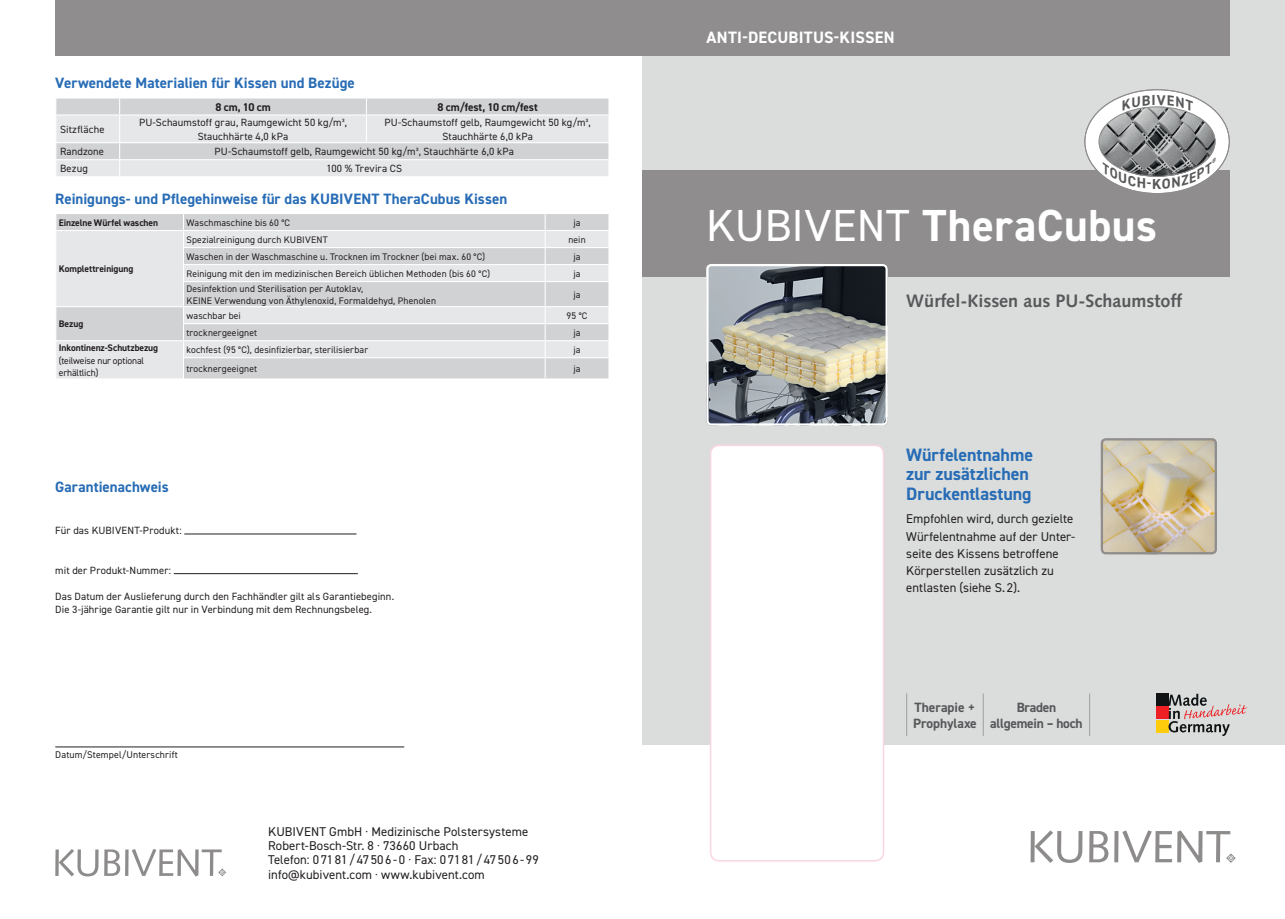
<style>
.page{position:relative;width:1285px;height:919px;background:#fff}
.page>*{position:absolute;margin:0;border:0;box-sizing:border-box;transform-origin:0 0}
.t1{font:700 45px "DIN2014";letter-spacing:.01em;color:#fff}
.t2{font:700 18px/19.5px "DIN2014";letter-spacing:-.005em;color:#276cb5}
.t3{font:700 18px "Syntax";color:#57585a}
.t4{font:700 16.5px "DIN2014";letter-spacing:.015em;color:#fff}
.t5{font:700 15px "DIN2014";letter-spacing:.005em;color:#276cb5}
.t6{font:700 13.5px/16.2px "DIN2014";letter-spacing:-.02em;color:#57585a;text-align:center}
.t7{font:700 13.5px/16.2px "DIN2014";color:#57585a}
.t8{font:12.75px/17.2px "DIN2014";letter-spacing:.005em;color:#231f20}
.t9{font:700 11.25px "DIN2014";letter-spacing:-.005em;color:#231f20}
.t10{font:10.5px/13.5px "DIN2014";letter-spacing:.01em;color:#231f20;text-align:center}
.t11{font:9.75px "DIN2014";letter-spacing:.015em;color:#231f20}
.t12{font:9.6px/11.7px "DIN2014";letter-spacing:.015em;color:#231f20}
.t13{font:700 9.6px "DIN2014";letter-spacing:-.005em;color:#231f20}
.t14{font:9.6px/11.7px "DIN2014";letter-spacing:-.015em;color:#231f20}
.s1{font-weight:400}
</style>
<div class="page">
<svg style="left:56px;top:98px;width:553px;height:78px"></svg>
<div style="left:56px;top:214px;width:552px;height:16px;background:#d1d2d4"></div>
<svg style="left:56px;top:231px;width:552px;height:147px;fill:#e6e7e9"></svg>
<hr style="left:183px;top:247px;width:362px;height:1px;background:#fff">
<hr style="left:545px;top:247px;width:64px;height:1px;background:#fff">
<hr style="left:183px;top:264px;width:362px;height:1px;background:#fff">
<hr style="left:545px;top:264px;width:64px;height:1px;background:#fff">
<hr style="left:183px;top:281px;width:362px;height:1px;background:#fff">
<hr style="left:545px;top:281px;width:64px;height:1px;background:#fff">
<hr style="left:55px;top:306px;width:128px;height:1px;background:#fff">
<hr style="left:183px;top:306px;width:362px;height:1px;background:#fff">
<hr style="left:545px;top:306px;width:64px;height:1px;background:#fff">
<hr style="left:183px;top:323px;width:362px;height:1px;background:#fff">
<hr style="left:545px;top:323px;width:64px;height:1px;background:#fff">
<hr style="left:55px;top:340px;width:128px;height:1px;background:#fff">
<hr style="left:183px;top:340px;width:362px;height:1px;background:#fff">
<hr style="left:545px;top:340px;width:64px;height:1px;background:#fff">
<hr style="left:183px;top:357px;width:362px;height:1px;background:#fff">
<svg style="left:183px;top:214px;width:1px;height:164px"></svg>
<hr style="left:545px;top:357px;width:64px;height:1px;background:#fff">
<svg style="left:544px;top:214px;width:1px;height:164px"></svg>
<svg style="left:608px;top:214px;width:1px;height:164px"></svg>
<div style="left:642px;top:0;width:642px;height:744px;background:#dadddc"></div>
<hr style="left:55px;top:746px;width:349px;height:1px;background:#231f20">
<hr style="left:184px;top:533px;width:172px;height:1px;background:#231f20">
<hr style="left:174px;top:573px;width:184px;height:1px;background:#231f20">
<div style="left:642px;top:170px;width:587px;height:106px;background:#8f8d8d"></div>
<img style="left:707px;top:265px;width:180px;height:160px">
<div style="left:706px;top:264px;width:181px;height:161px;border:2px solid #fff;border-radius:4px"></div>
<img style="left:1103px;top:438px;width:113px;height:116px">
<div style="left:1100px;top:438px;width:116px;height:116px;border:2px solid #8f8d8d;border-radius:4px"></div>
<div style="left:710px;top:445px;width:173px;height:415px;background:#fff;border-radius:9px"></div>
<div style="left:709px;top:444px;width:175px;height:417px;border:2px solid #fad5e4;border-radius:9px"></div>
<svg style="left:1030px;top:830px;width:52px;height:32px"></svg>
<svg style="left:1089px;top:831px;width:19px;height:31px"></svg>
<svg style="left:1114px;top:831px;width:4px;height:31px"></svg>
<svg style="left:1122px;top:830px;width:113px;height:32px"></svg>
<svg style="left:55px;top:849px;width:65px;height:27px"></svg>
<svg style="left:125px;top:849px;width:4px;height:26px"></svg>
<svg style="left:132px;top:849px;width:94px;height:27px"></svg>
<div style="left:642px;top:0;width:587px;height:55px;background:#8f8d8d"></div>
<div style="left:55px;top:0;width:587px;height:55px;background:#8f8d8d"></div>
<div style="left:1155px;top:693px;width:12px;height:12px;background:#101314"></div>
<div style="left:1155px;top:706px;width:12px;height:12px;background:#ee1f25"></div>
<div style="left:1155px;top:720px;width:12px;height:12px;background:#fecc0d"></div>
<svg style="left:1168px;top:693px;width:78px;height:43px"></svg>
<hr style="left:906px;top:693px;width:1px;height:43px;background:#a2a0a1">
<hr style="left:982px;top:693px;width:1px;height:43px;background:#a2a0a1">
<hr style="left:1089px;top:693px;width:1px;height:43px;background:#a2a0a1">
<div style="left:1084px;top:90px;width:144px;height:103px;background:#fff;border-radius:50%"></div>
<img style="left:1098px;top:106px;width:117px;height:69px">
<svg style="left:1122px;top:95px;width:70px;height:16px"></svg>
<svg style="left:1102px;top:156px;width:113px;height:33px"></svg>
<h3 class="t5" style="left:55px;top:73px;width:301px">Verwendete Materialien für Kissen und Bezüge</h3>
<p class="t9" style="left:215px;top:99px;width:57px">8 cm, 10 cm</p>
<p class="t9" style="left:437px;top:99px;width:102px">8 cm/fest, 10 cm/fest</p>
<p class="t10" style="left:60px;top:122px;width:46px">Sitzfläche</p>
<p class="t10" style="left:139px;top:116px;width:209px">PU-Schaumstoff grau, Raumgewicht 50 kg/m³,<br>Stauchhärte 4,0 kPa</p>
<p class="t10" style="left:384px;top:116px;width:208px">PU-Schaumstoff gelb, Raumgewicht 50 kg/m³,<br>Stauchhärte 6,0 kPa</p>
<p class="t10" style="left:60px;top:145px;width:45px">Randzone</p>
<p class="t10" style="left:214px;top:145px;width:301px">PU-Schaumstoff gelb, Raumgewicht 50 kg/m³, Stauchhärte 6,0 kPa</p>
<p class="t10" style="left:60px;top:162px;width:29px">Bezug</p>
<p class="t10" style="left:326px;top:162px;width:77px">100 % Trevira CS</p>
<h3 class="t5" style="left:55px;top:189px;width:453px">Reinigungs- und Pflegehinweise für das KUBIVENT TheraCubus Kissen</h3>
<p class="t13" style="left:59px;top:216px;width:101px">Einzelne Würfel waschen</p>
<p class="t12" style="left:186px;top:216px;width:105px">Waschmaschine bis 60 °C</p>
<p class="t12" style="left:573px;top:216px;width:9px">ja</p>
<p class="t13" style="left:59px;top:262px;width:76px">Komplettreinigung</p>
<p class="t12" style="left:186px;top:233px;width:143px">Spezialreinigung durch KUBIVENT</p>
<p class="t12" style="left:568px;top:233px;width:19px">nein</p>
<p class="t12" style="left:186px;top:250px;width:300px">Waschen in der Waschmaschine u. Trocknen im Trockner (bei max. 60 °C)</p>
<p class="t12" style="left:573px;top:250px;width:9px">ja</p>
<p class="t12" style="left:186px;top:267px;width:305px">Reinigung mit den im medizinischen Bereich üblichen Methoden (bis 60 °C)</p>
<p class="t12" style="left:573px;top:267px;width:9px">ja</p>
<p class="t12" style="left:186px;top:283px;width:251px">Desinfektion und Sterilisation per Autoklav,<br>KEINE Verwendung von Äthylen oxid, Formaldehyd, Phenolen</p>
<p class="t12" style="left:573px;top:288px;width:9px">ja</p>
<p class="t13" style="left:59px;top:318px;width:26px">Bezug</p>
<p class="t13" style="left:59px;top:341px;width:101px">Inkontinenz-Schutzbezug</p>
<p class="t14" style="left:59px;top:355px;width:87px">(teilweise nur optional erhältlich)</p>
<p class="t12" style="left:186px;top:309px;width:56px">waschbar bei</p>
<p class="t12" style="left:566px;top:309px;width:22px">95 °C</p>
<p class="t12" style="left:186px;top:326px;width:72px">trockner geeignet</p>
<p class="t12" style="left:573px;top:326px;width:9px">ja</p>
<p class="t12" style="left:186px;top:343px;width:183px">kochfest (95 °C), desinfizierbar, sterilisierbar</p>
<p class="t12" style="left:573px;top:343px;width:9px">ja</p>
<p class="t12" style="left:186px;top:363px;width:72px">trockner geeignet</p>
<p class="t12" style="left:573px;top:363px;width:9px">ja</p>
<h3 class="t5" style="left:55px;top:477px;width:115px">Garantienachweis</h3>
<p class="t10" style="left:55px;top:523px;width:128px">Für das KUBIVENT-Produkt:</p>
<p class="t10" style="left:55px;top:563px;width:117px">mit der Produkt-Nummer:</p>
<p class="t10" style="left:55px;top:590px;width:340px;line-height:12.1px;text-align:left">Das Datum der Auslieferung durch den Fachhändler gilt als Garantiebeginn.<br>Die 3-jährige Garantie gilt nur in Verbindung mit dem Rechnungsbeleg.</p>
<p class="t11" style="left:55px;top:748px;width:124px">Datum/Stempel/Unterschrift</p>
<p class="t8" style="left:268px;top:824px;width:272px;line-height:14.2px">KUBIVENT GmbH · Medizinische Polstersysteme Robert-Bosch-Str. 8 · 73660 Urbach<br>Telefon: 0 71 81 / 47 50 6 - 0 · Fax: 0 71 81 / 47 50 6 - 99 info@kubivent.com · www.kubivent.com</p>
<h3 class="t4" style="left:706px;top:26px;width:190px">ANTI-DECUBITUS-KISSEN</h3>
<h1 class="t1" style="left:706px;top:195px;width:452px"><span class="s1">KUBIVENT</span> TheraCubus</h1>
<h2 class="t3" style="left:906px;top:291px;width:277px">Würfel-Kissen aus PU-Schaumstoff</h2>
<h2 class="t2" style="left:906px;top:444px;width:128px">Würfelentnahme zur zusätzlichen<br>Druckentlastung</h2>
<p class="t8" style="left:906px;top:510px;width:170px">Empfohlen wird, durch gezielte<br>Würfel entnahme auf der Unter&shy;seite des Kissens betroffene<br>Körperstellen zusätzlich zu entlasten (siehe S. 2).</p>
<p class="t7" style="left:912px;top:699px;width:65px">Therapie +<br>Prophylaxe</p>
<p class="t6" style="left:990px;top:699px;width:94px">Braden allgemein – hoch</p>
</div>
